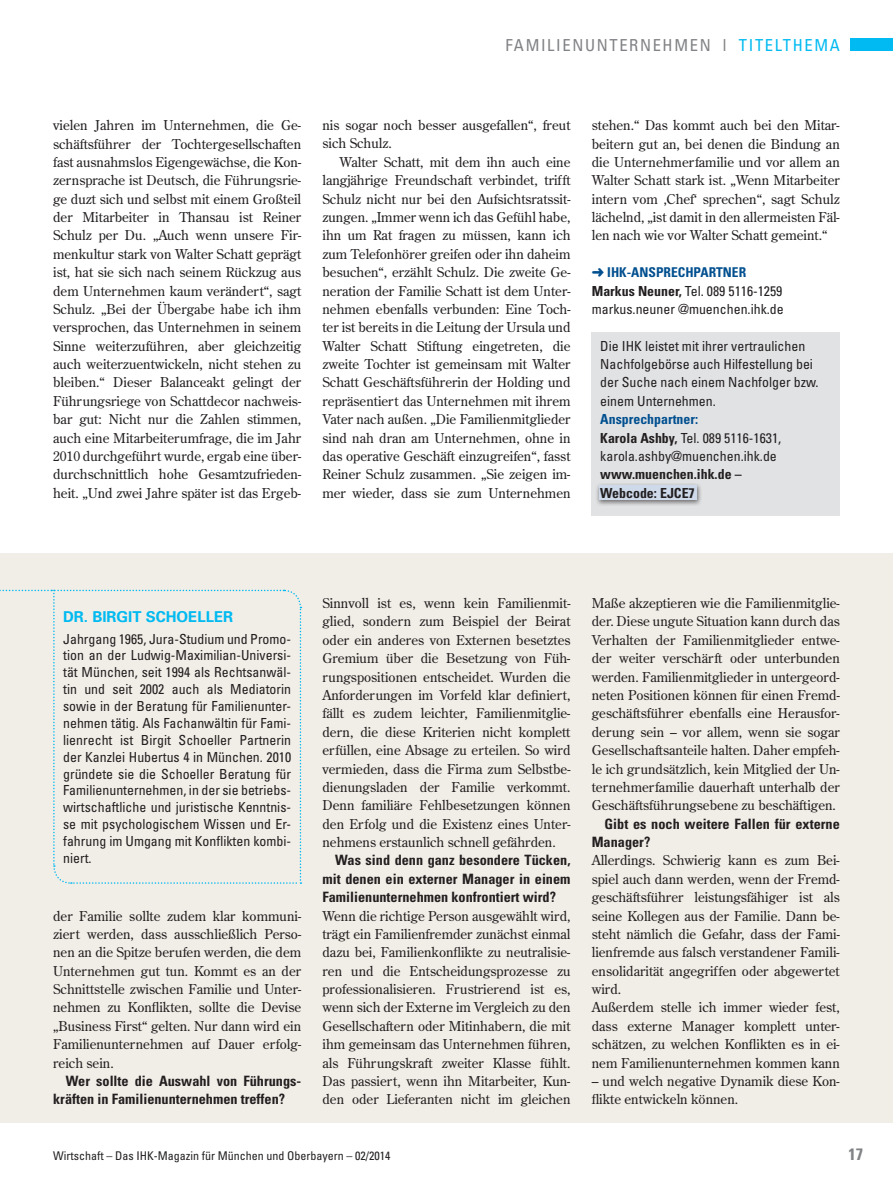
<style>
.page{position:relative;width:893px;height:1191px;background:#fff}
.page>*{position:absolute;margin:0;border:0;box-sizing:border-box;transform-origin:0 0}
.t1{font:condensed 16.5px "Univers";letter-spacing:.1em;color:#808285}
.t2{font:700 condensed 16.5px "Univers";color:#808285}
.t3{font:700 15px "Univers";color:#00baf1}
.t4{font:700 condensed 14.25px/18.3px "Univers";color:#231f20}
.t5{font:condensed 13.8px/16.8px "Univers";color:#231f20}
.t6{font:700 condensed 13.8px/18.3px "Univers";color:#231f20}
.t7{font:13.5px/18.3px "Century Old Style";color:#231f20;text-align:justify}
.t8{font:700 condensed 13.5px "Univers";color:#004f8f}
.t9{font:condensed 12px "Univers";color:#231f20}
.s1{color:#00baf1}
.s2{font-weight:700}
.s3{font-weight:700;color:#004f8f}
</style>
<div class="page">
<div style="left:850px;top:38px;width:43px;height:13px;background:#00baf1"></div>
<div style="left:592px;top:332px;width:248px;height:184px;background:#e1e2e4"></div>
<div style="left:0;top:553px;width:893px;height:570px;background:#f1ede7"></div>
<svg style="left:0;top:589px;width:302px;height:295px"></svg>
<div style="left:595px;top:482px;width:107px;height:24px;background:#231f20;opacity:.6"></div>
<div style="left:599px;top:485px;width:97px;height:15px;background:#cedaea"></div>
<p class="t1" style="left:506px;top:35px;width:336px">Familienunternehmen l <span class="s1">titelthema</span></p>
<p class="t7" style="left:53px;top:116px;width:250px">vielen Jahren im Unternehmen, die Ge&shy;schäftsführer der Tochtergesellschaften fast ausnahmslos Eigengewächse, die Kon&shy;zernsprache ist Deutsch, die Führungsrie&shy;ge duzt sich und selbst mit einem Großteil der Mitarbeiter in Thansau ist Reiner Schulz per Du. „Auch wenn unsere Fir&shy;menkultur stark von Walter Schatt geprägt ist, hat sie sich nach seinem Rückzug aus dem Unternehmen kaum verändert“, sagt Schulz. „Bei der Übergabe habe ich ihm versprochen, das Unternehmen in seinem Sinne weiterzuführen, aber gleichzeitig auch weiterzuentwickeln, nicht stehen zu bleiben.“ Dieser Balanceakt gelingt der Führungsriege von Schattdecor nachweis&shy;bar gut: Nicht nur die Zahlen stimmen, auch eine Mitarbeiterumfrage, die im Jahr 2010 durchgeführt wurde, ergab eine über&shy;durchschnittlich hohe Gesamtzufrieden&shy;heit. „Und zwei Jahre später ist das Ergeb-</p>
<p class="t7" style="left:322px;top:116px;width:250px">nis sogar noch besser ausgefallen“, freut sich Schulz.</p>
<p class="t7" style="left:322px;top:153px;width:250px;text-indent:17px">Walter Schatt, mit dem ihn auch eine langjährige Freundschaft verbindet, trifft Schulz nicht nur bei den Aufsichtsratssit&shy;zungen. „Immer wenn ich das Gefühl habe, ihn um Rat fragen zu müssen, kann ich zum Telefonhörer greifen oder ihn daheim besuchen“, erzählt Schulz. Die zweite Ge&shy;neration der Familie Schatt ist dem Unter&shy;nehmen ebenfalls verbunden: Eine Toch&shy;ter ist bereits in die Leitung der Ursula und Walter Schatt Stiftung eingetreten, die zweite Tochter ist gemeinsam mit Walter Schatt Geschäftsführerin der Holding und repräsentiert das Unternehmen mit ihrem Vater nach außen. „Die Familienmitglieder sind nah dran am Unternehmen, ohne in das operative Geschäft einzugreifen“, fasst Reiner Schulz zusammen. „Sie zeigen im&shy;mer wieder, dass sie zum Unternehmen</p>
<p class="t7" style="left:592px;top:116px;width:250px">stehen.“ Das kommt auch bei den Mitar&shy;beitern gut an, bei denen die Bindung an die Unternehmerfamilie und vor allem an Walter Schatt stark ist. „Wenn Mitarbeiter intern vom ‚Chef‘ sprechen“, sagt Schulz lächelnd, „ist damit in den allermeisten Fäl&shy;len nach wie vor Walter Schatt gemeint.“</p>
<p class="t8" style="left:592px;top:264px;width:156px">➜ IHK-Ansprechpartner</p>
<p class="t5" style="left:592px;top:281px;width:194px;line-height:18.3px"><span class="s2">Markus Neuner,</span> Tel. 089 5116-1259 markus.neuner @muenchen.ihk.de</p>
<p class="t5" style="left:600px;top:336px;width:220px;line-height:18.3px">Die IH K leistet mit ihrer vertraulichen Nachfolgebörse auch Hilfestellung bei der Suche nach einem Nachfolger bzw. einem Unternehmen.</p>
<p class="t5" style="left:600px;top:410px;width:182px;line-height:18.3px"><span class="s3">Ansprechpartner:<br></span><span class="s2">Karola Ashby,</span> Tel. 089 5116-1631, karola.ashby@muenchen.ihk.de</p>
<p class="t6" style="left:600px;top:465px;width:143px">www.muenchen.ihk.de –<br>Webcode: EJCE7</p>
<p class="t3" style="left:63px;top:608px;width:161px">DR. BIRGIT SCHOELLER</p>
<p class="t5" style="left:63px;top:630px;width:230px;text-align:justify">Jahrgang 1965, Jura-Studium und Promo&shy;tion an der Ludwig-Maximilian-Universi&shy;tät M ünchen, seit 1994 als Rechtsanwäl&shy;tin und seit 2002 auch als Mediatorin sowie in der Beratung für Familienunter&shy;nehmen tätig. Als Fachanwältin für Fami&shy;lienrecht ist Birgit Schoeller Partnerin der Kanzlei Hubertus 4 in München. 2010 gründete sie die Schoeller Beratung für Familienunternehmen, in der sie betriebs&shy;wirtschaftliche und juristische Kenntnis&shy;se mit psychologischem Wissen und Er&shy;fahrung im Umgang mit Konflikten kombi&shy;niert.</p>
<p class="t7" style="left:53px;top:906px;width:250px">der Familie sollte zudem klar kommuni&shy;ziert werden, dass ausschließlich Perso&shy;nen an die Spitze berufen werden, die dem Unternehmen gut tun. Kommt es an der Schnittstelle zwischen Familie und Unter&shy;nehmen zu Konflikten, sollte die Devise „Business First“ gelten. Nur dann wird ein Familienunternehmen auf Dauer erfolg&shy;reich sein.</p>
<p class="t4" style="left:53px;top:1071px;width:250px;text-indent:13px">Wer sollte die Auswahl von Führungs&shy;kräften in Familienunternehmen treffen?</p>
<p class="t7" style="left:322px;top:594px;width:250px">Sinnvoll ist es, wenn kein Familienmit&shy;glied, sondern zum Beispiel der Beirat oder ein anderes von Externen besetztes Gremium über die Besetzung von Füh&shy;rungspositionen entscheidet. Wurden die Anforderungen im Vorfeld klar definiert, fällt es zudem leichter, Familienmitglie&shy;dern, die diese Kriterien nicht komplett erfüllen, eine Absage zu erteilen. So wird vermieden, dass die Firma zum Selbstbe&shy;dienungsladen der Familie verkommt.<br>Denn familiäre Fehlbesetzungen können den Erfolg und die Existenz eines Unter&shy;nehmens erstaunlich schnell gefährden.</p>
<p class="t4" style="left:322px;top:851px;width:250px;text-align:justify;text-indent:13px">Was sind denn ganz besondere Tücken, mit denen ein externer Manager in einem Familienunternehmen konfrontiert wird?</p>
<p class="t7" style="left:322px;top:906px;width:250px">Wenn die richtige Person ausgewählt wird, trägt ein Familienfremder zunächst einmal dazu bei, Familienkonflikte zu neutralisie&shy;ren und die Entscheidungsprozesse zu professionalisieren. Frustrierend ist es, wenn sich der Externe im Vergleich zu den Gesellschaftern oder Mitinhabern, die mit ihm gemeinsam das Unternehmen führen, als Führungskraft zweiter Klasse fühlt.<br>Das passiert, wenn ihn Mitarbeiter, Kun&shy;den oder Lieferanten nicht im gleichen</p>
<p class="t7" style="left:592px;top:594px;width:250px">Maße akzeptieren wie die Familienmitglie&shy;der. Diese ungute Situation kann durch das Verhalten der Familienmitglieder entwe&shy;der weiter verschärft oder unterbunden werden. Familienmitglieder in untergeord&shy;neten Positionen können für einen Fremd&shy;geschäftsführer ebenfalls eine Herausfor&shy;derung sein – vor allem, wenn sie sogar Gesellschaftsanteile halten. Daher empfeh&shy;le ich grundsätzlich, kein Mitglied der Un&shy;ternehmerfamilie dauerhaft unterhalb der Geschäftsführungsebene zu beschäftigen.</p>
<p class="t4" style="left:592px;top:814px;width:250px;text-indent:13px">Gibt es noch weitere Fallen für externe<br>Manager?</p>
<p class="t7" style="left:592px;top:851px;width:250px;text-align:left">Allerdings. Schwierig kann es zum Bei&shy;spiel auch dann werden, wenn der Fremd&shy;geschäftsführer leistungsfähiger ist als seine Kollegen aus der Familie. Dann be&shy;steht nämlich die Gefahr, dass der Fami&shy;lienfremde aus falsch verstandener Famili&shy;ensolidarität angegriffen oder abgewertet wird.<br>Außerdem stelle ich immer wieder fest, dass externe Manager komplett unter&shy;schätzen, zu welchen Konflikten es in ei&shy;nem Familienunternehmen kommen kann</p>
<p class="t7" style="left:592px;top:1071px;width:250px">– und welch negative Dynamik diese Kon&shy;flikte entwickeln können.</p>
<p class="t9" style="left:53px;top:1147px;width:339px">Wirtschaft – Das IH K-Magazin für München und Oberbayern – 02/2014</p>
<p class="t2" style="left:848px;top:1143px;width:16px">17</p>
</div>
